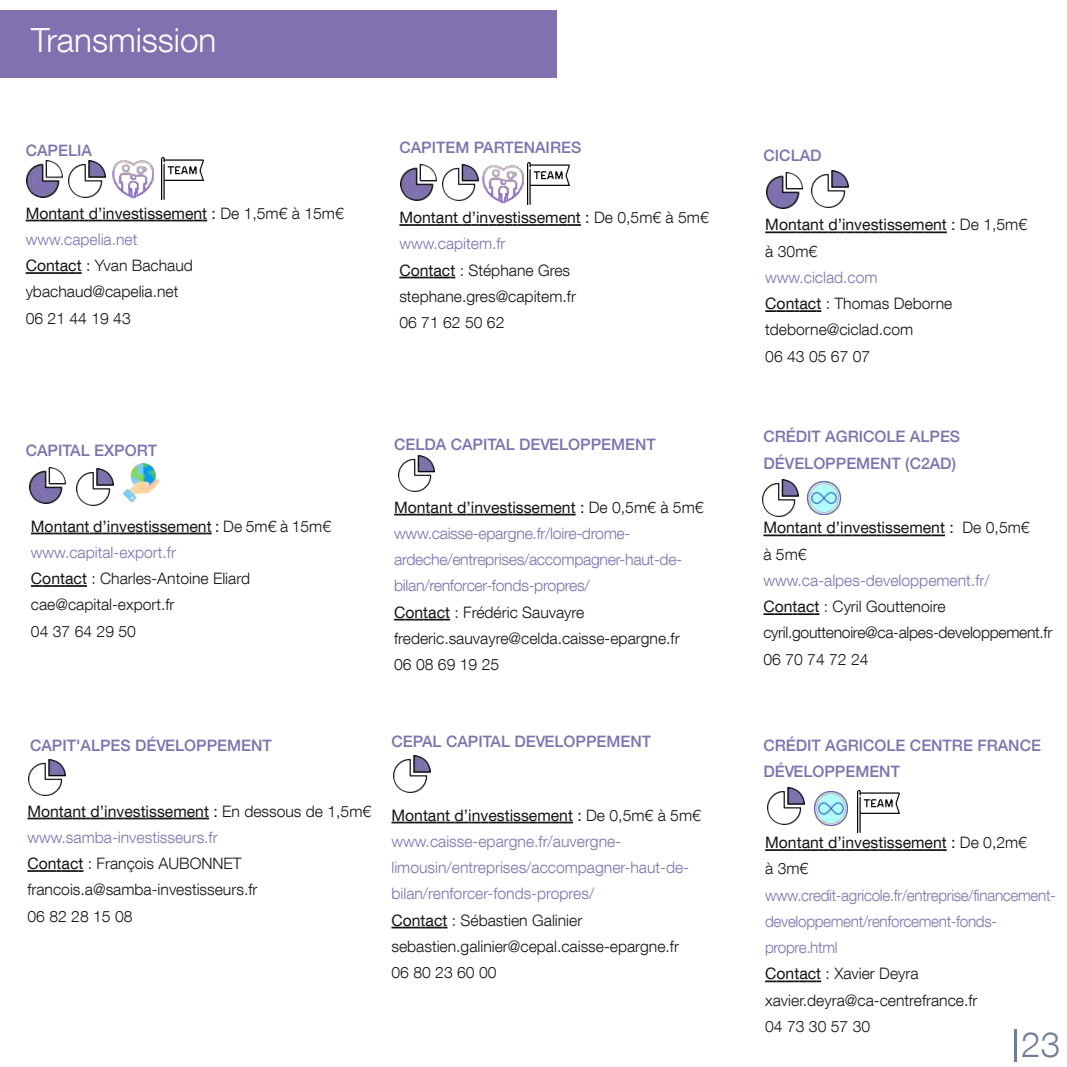
<style>
.page{position:relative;width:1067px;height:1067px;background:#fff}
.page>*{position:absolute;margin:0;border:0;box-sizing:border-box;transform-origin:0 0}
.t1{font:300 35px "Helvetica Neue";color:#707e94}
.t2{font:300 33.25px "Helvetica Neue";color:#fff}
.t3{font:300 15.75px/26.2px "Helvetica Neue";color:#161413}
.t4{font:300 15.75px/26.2px "Helvetica Neue";letter-spacing:-.02em;color:#7f72ae}
.t5{font:300 15.75px/26.2px "Helvetica Neue";color:#7f72ae}
.t6{font:500 15.75px/26.2px "Helvetica Neue";color:#7f72ae}
.t7{font:15.75px/26.2px "Helvetica Neue";color:#161413}
.s1{font-weight:400}
.s2{color:#7f72ae}
.s3{font-weight:300}
.s4{font-weight:400;color:#161413}
.s5{color:#161413}
</style>
<div class="page">
<img style="left:26px;top:161px;width:37px;height:37px">
<img style="left:69px;top:161px;width:36px;height:37px">
<svg style="left:26px;top:220px;width:181px;height:1px"></svg>
<svg style="left:26px;top:272px;width:56px;height:2px"></svg>
<img style="left:112px;top:160px;width:41px;height:39px">
<img style="left:161px;top:157px;width:42px;height:42px">
<svg style="left:31px;top:532px;width:181px;height:2px"></svg>
<svg style="left:31px;top:585px;width:56px;height:2px"></svg>
<img style="left:29px;top:467px;width:37px;height:37px">
<img style="left:76px;top:469px;width:37px;height:36px">
<img style="left:122px;top:464px;width:38px;height:38px">
<svg style="left:27px;top:817px;width:182px;height:2px"></svg>
<svg style="left:27px;top:870px;width:56px;height:2px"></svg>
<img style="left:29px;top:759px;width:36px;height:37px">
<svg style="left:399px;top:224px;width:182px;height:2px"></svg>
<svg style="left:399px;top:277px;width:56px;height:1px"></svg>
<img style="left:442px;top:164px;width:36px;height:37px">
<img style="left:400px;top:164px;width:36px;height:37px">
<img style="left:483px;top:165px;width:40px;height:39px">
<img style="left:527px;top:162px;width:42px;height:42px">
<div style="left:0;top:10px;width:557px;height:68px;background:#7f72ae"></div>
<svg style="left:394px;top:514px;width:181px;height:1px"></svg>
<svg style="left:394px;top:619px;width:56px;height:1px"></svg>
<img style="left:398px;top:455px;width:37px;height:37px">
<svg style="left:391px;top:821px;width:182px;height:2px"></svg>
<svg style="left:391px;top:926px;width:56px;height:2px"></svg>
<img style="left:394px;top:756px;width:36px;height:36px">
<img style="left:766px;top:172px;width:37px;height:37px">
<img style="left:811px;top:170px;width:37px;height:37px">
<svg style="left:765px;top:231px;width:181px;height:2px"></svg>
<svg style="left:765px;top:310px;width:56px;height:2px"></svg>
<img style="left:762px;top:479px;width:37px;height:37px">
<img style="left:807px;top:481px;width:34px;height:34px">
<hr style="left:1014px;top:1029px;width:2px;height:33px;background:#707e94">
<svg style="left:763px;top:534px;width:182px;height:2px"></svg>
<svg style="left:763px;top:613px;width:56px;height:2px"></svg>
<svg style="left:765px;top:849px;width:181px;height:2px"></svg>
<svg style="left:765px;top:980px;width:56px;height:2px"></svg>
<img style="left:814px;top:791px;width:33px;height:34px">
<img style="left:857px;top:791px;width:42px;height:42px">
<img style="left:767px;top:787px;width:37px;height:37px">
<h2 class="t2" style="left:31px;top:17px;width:187px">Transmission</h2>
<p class="t6" style="left:26px;top:137px;width:68px">CAPELIA</p>
<p class="t6" style="left:399px;top:134px;width:183px">CAPITEM PARTENAIRES</p>
<p class="t6" style="left:763px;top:142px;width:60px">CICLAD</p>
<p class="t3" style="left:26px;top:199px;width:320px"><span class="s1">Montant d’investissement :</span> De 1,5m€ à 15m€ <span class="s2">www.capelia.net<br></span><span class="s1">Contact</span> : Yvan Bachaud ybachaud@capelia.net<br>06 21 44 19 43</p>
<p class="t3" style="left:399px;top:204px;width:311px"><span class="s1">Montant d’investissement :</span> De 0,5m€ à 5m€ <span class="s2">www.capitem.fr<br></span><span class="s1">Contact</span> : Stéphane Gres stephane.gres@capitem.fr<br>06 71 62 50 62</p>
<p class="t7" style="left:765px;top:211px;width:263px">Montant d’investissement : <span class="s3">De 1,5m€ à 30m€</span></p>
<p class="t3" style="left:765px;top:264px;width:188px"><span class="s2">www.ciclad.com<br></span><span class="s1">Contact</span> : Thomas Deborne tdeborne@ciclad.com<br>06 43 05 67 07</p>
<p class="t6" style="left:26px;top:437px;width:133px">CAPITAL EXPORT</p>
<p class="t6" style="left:394px;top:431px;width:263px">CELDA CAPITAL DÉVELOPPEMENT</p>
<p class="t6" style="left:763px;top:423px;width:198px">CRÉDIT AGRICOLE ALPES<br>DÉVELOPPEMENT (C2AD)</p>
<p class="t3" style="left:31px;top:512px;width:302px"><span class="s1">Montant d’investissement :</span> De 5m€ à 15m€ <span class="s2">www.capital-export.fr<br></span><span class="s1">Contact</span> : Charles-Antoine Eliard cae@capital-export.fr<br>04 37 64 29 50</p>
<p class="t4" style="left:394px;top:493px;width:311px"><span class="s4">Montant d’investissement :</span> <span class="s5">De 0,5m€ à 5m€ </span>www.caisse-epargne.fr/loire-drome&shy;ardeche/entreprises/accompagner-haut-de&shy;bilan/renforcer-fonds-propres/<br><span class="s4">Contact</span> <span class="s5">: Frédéric Sauvayre frederic.sauvayre@celda.caisse-epargne.fr<br>06 08 69 19 25</span></p>
<p class="t7" style="left:763px;top:514px;width:268px">Montant d’investissement : <span class="s3">De 0,5m€ à 5m€</span></p>
<p class="t3" style="left:763px;top:567px;width:290px"><span class="s2">www.ca-alpes-developpement.fr/<br></span><span class="s1">Contact</span> : Cyril Gouttenoire cyril.gouttenoire@ca-alpes-developpement.fr<br>06 70 74 72 24</p>
<p class="t6" style="left:30px;top:731px;width:243px">CAPIT'ALPES DÉVELOPPEMENT</p>
<p class="t6" style="left:391px;top:727px;width:261px">CEPAL CAPITAL DÉVELOPPEMENT</p>
<p class="t6" style="left:763px;top:731px;width:279px">CRÉDIT AGRICOLE CENTRE FRANCE<br>DÉVELOPPEMENT</p>
<p class="t3" style="left:27px;top:797px;width:345px"><span class="s1">Montant d’investissement :</span> En dessous de 1,5m€ <span class="s2">www.samba-investisseurs.fr<br></span><span class="s1">Contact</span> : François AUBONNET francois.a@samba-investisseurs.fr<br>06 82 28 15 08</p>
<p class="t5" style="left:391px;top:801px;width:311px"><span class="s4">Montant d’investissement :</span> <span class="s5">De 0,5m€ à 5m€ </span>www.caisse-epargne.fr/auvergne&shy;limousin/entreprises/accompagner-haut-de&shy;bilan/renforcer-fonds-propres/<br><span class="s4">Contact</span> <span class="s5">: Sébastien Galinier sebastien.galinier@cepal.caisse-epargne.fr<br>06 80 23 60 00</span></p>
<p class="t7" style="left:765px;top:829px;width:263px">Montant d’investissement : <span class="s3">De 0,2m€ à 3m€</span></p>
<p class="t4" style="left:765px;top:881px;width:292px">www.credit-agricole.fr/entreprise/financement&shy;developpement/renforcement-fonds&shy;propre.html<br><span class="s4">Contact</span> <span class="s5">: Xavier Deyra xavier.deyra@ca-centrefrance.fr<br>04 73 30 57 30</span></p>
<h1 class="t1" style="left:1021px;top:1020px;width:40px">23</h1>
</div>
